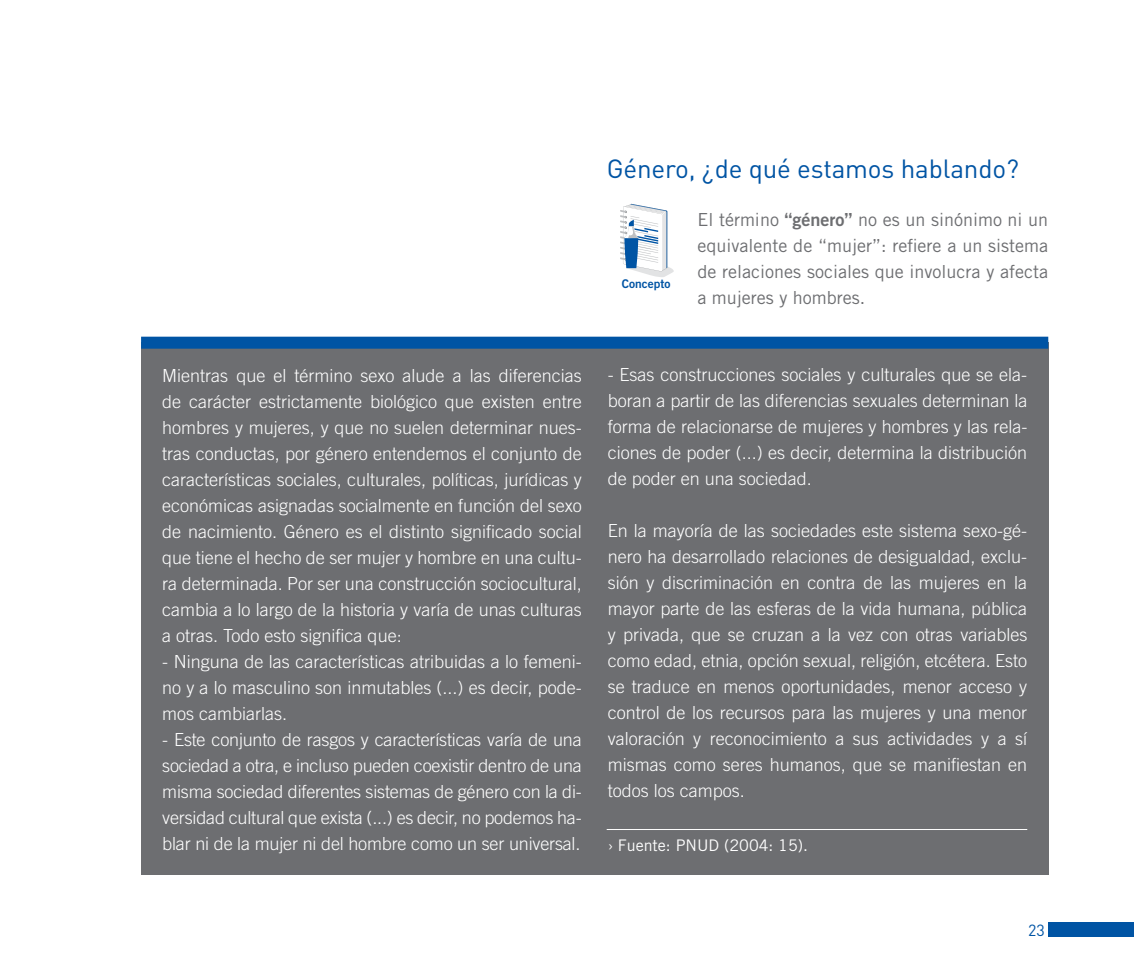
<style>
.page{position:relative;width:1134px;height:964px;background:#fff}
.page>*{position:absolute;margin:0;border:0;box-sizing:border-box;transform-origin:0 0}
.t1{font:26px "DIN";letter-spacing:-.005em;color:#0054a4}
.t2{font:300 18px/26px "Trade Gothic LT Std";color:#fff;text-align:justify}
.t3{font:18px/26px "Trade Gothic LT Std";color:#6d6e71;text-align:justify}
.t4{font:16px "Trade Gothic LT Std";color:#fff}
.t5{font:16px "DIN";color:#0054a4}
.t6{font:12px "Trade Gothic LT Std Bd 2";color:#0054a4}
.s1{font-family:"Trade Gothic LT Std Bd 2"}
</style>
<div class="page">
<div style="left:141px;top:343px;width:907px;height:532px;background:#6d6e71"></div>
<hr style="left:607px;top:829px;width:420px;height:1px;background:#fff">
<div style="left:141px;top:337px;width:907px;height:12px;background:#0054a4"></div>
<div style="left:1049px;top:922px;width:85px;height:14px;background:#0054a4"></div>
<svg style="left:620px;top:204px;width:54px;height:73px"></svg>
<p class="t2" style="left:162px;top:362px;width:421px">Mientras que el término sexo alude a las diferencias de carácter estrictamente biológico que existen entre hombres y mujeres, y que no suelen determinar nues&shy;tras conductas, por género entendemos el conjunto de características sociales, culturales, políticas, jurídicas y económicas asignadas socialmente en función del sexo de nacimiento. Género es el distinto significado social que tiene el hecho de ser mujer y hombre en una cultu&shy;ra determinada. Por ser una construcción sociocultural, cambia a lo largo de la historia y varía de unas culturas a otras. Todo esto significa que:</p>
<p class="t2" style="left:162px;top:648px;width:421px">- Ninguna de las características atribuidas a lo femeni&shy;no y a lo masculino son inmutables (...) es decir, pode&shy;mos cambiarlas.</p>
<p class="t2" style="left:162px;top:726px;width:421px">- Este conjunto de rasgos y características varía de una sociedad a otra, e incluso pueden coexistir dentro de una misma sociedad diferentes sistemas de género con la di&shy;versidad cultural que exista (...) es decir, no podemos ha&shy;blar ni de la mujer ni del hombre como un ser universal.</p>
<h1 class="t1" style="left:607px;top:152px;width:414px">Género, ¿de qué estamos hablando?</h1>
<p class="t3" style="left:697px;top:206px;width:352px">El término <span class="s1">“género”</span> no es un sinónimo ni un equivalente de “mujer”: refiere a un sistema de relaciones sociales que involucra y afecta a mujeres y hombres.</p>
<p class="t6" style="left:622px;top:276px;width:50px">Concepto</p>
<p class="t2" style="left:608px;top:362px;width:421px">- Esas construcciones sociales y culturales que se ela&shy;boran a partir de las diferencias sexuales determinan la forma de relacionarse de mujeres y hombres y las rela&shy;ciones de poder (...) es decir, determina la distribución de poder en una sociedad.</p>
<p class="t2" style="left:608px;top:518px;width:421px">En la mayoría de las sociedades este sistema sexo-gé&shy;nero ha desarrollado relaciones de desigualdad, exclu&shy;sión y discriminación en contra de las mujeres en la mayor parte de las esferas de la vida humana, pública y privada, que se cruzan a la vez con otras variables como edad, etnia, opción sexual, religión, etcétera. Esto se traduce en menos oportunidades, menor acceso y control de los recursos para las mujeres y una menor valoración y reconocimiento a sus actividades y a sí mismas como seres humanos, que se manifiestan en todos los campos.</p>
<p class="t4" style="left:608px;top:835px;width:202px">› Fuente: PNUD (2004: 15).</p>
<p class="t5" style="left:1028px;top:920px;width:18px">23</p>
</div>
